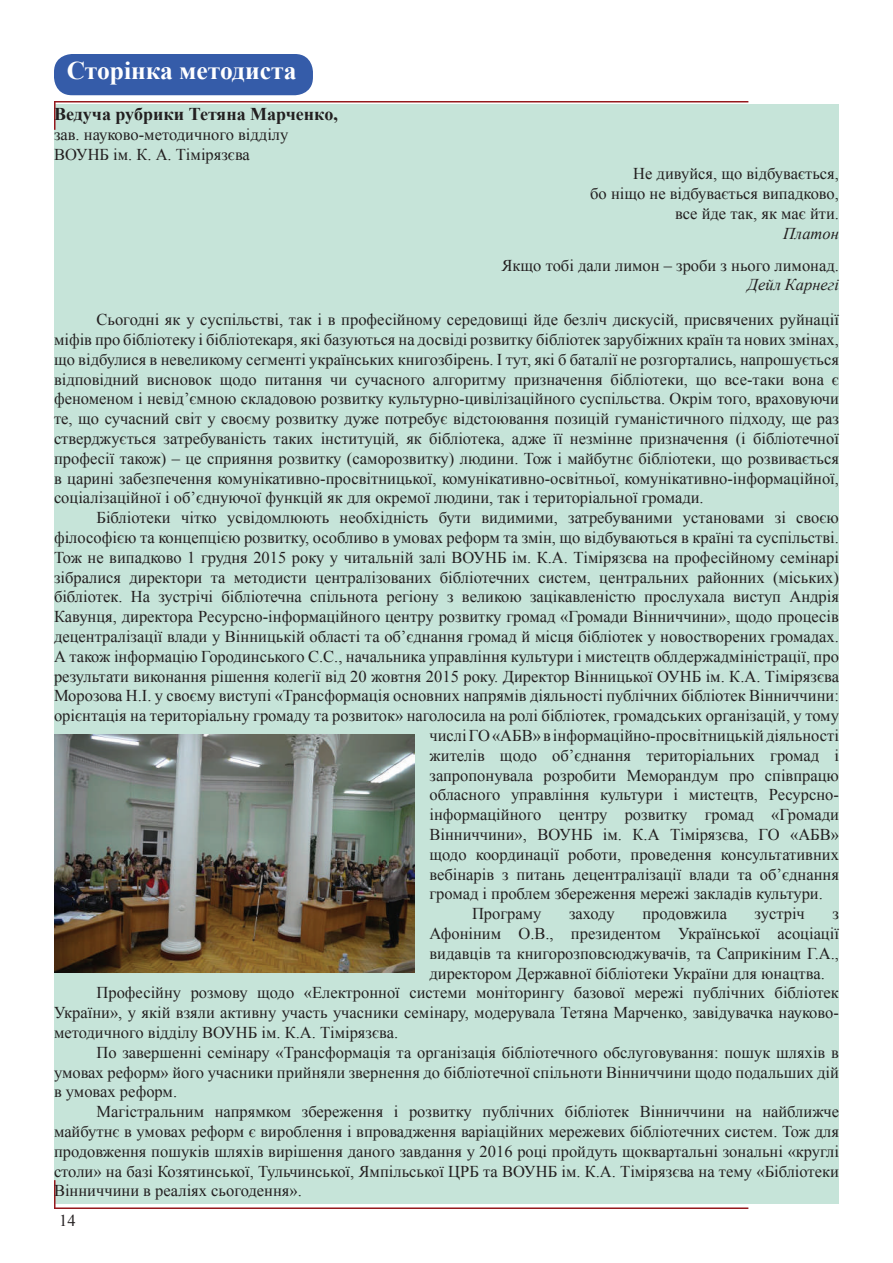
<style>
.page{position:relative;width:893px;height:1263px;background:#fff}
.page>*{position:absolute;margin:0;border:0;box-sizing:border-box;transform-origin:0 0}
.t1{font:700 25.5px "Times New Roman";color:#fff}
.t2{font:700 18px "Times New Roman";color:#231f20}
.t3{font:16.5px/19.8px "Times New Roman";color:#231f20}
.t4{font:italic 16.5px "Times New Roman";color:#231f20}
</style>
<div class="page">
<div style="left:55px;top:105px;width:784px;height:1098px;background:#c6e4d9"></div>
<hr style="left:54px;top:101px;width:694px;height:1px;background:#95191d">
<hr style="left:54px;top:101px;width:2px;height:29px;background:#95191d">
<div style="left:54px;top:54px;width:259px;height:41px;background:#355ca9;border-radius:18px"></div>
<hr style="left:54px;top:1207px;width:694px;height:2px;background:#95191d">
<hr style="left:54px;top:1180px;width:2px;height:29px;background:#95191d">
<img style="left:54px;top:735px;width:360px;height:238px">
<h1 class="t1" style="left:67px;top:53px;width:231px">Сторінка методиста</h1>
<p class="t2" style="left:54px;top:101px;width:285px">Ведуча рубрики Тетяна Марченко,</p>
<p class="t3" style="left:54px;top:124px;width:236px">зав. науково-методичного відділу<br>ВОУНБ ім. К. А. Тімірязєва</p>
<p class="t3" style="left:590px;top:164px;width:250px;text-align:right">Не дивуйся, що відбувається,<br>бо ніщо не відбувається випадково, все йде так, як має йти.</p>
<p class="t4" style="left:783px;top:222px;width:57px">Платон</p>
<p class="t3" style="left:502px;top:255px;width:339px">Якщо тобі дали лимон – зроби з нього лимонад.</p>
<p class="t4" style="left:748px;top:273px;width:93px">Дейл Карнегі</p>
<p class="t3" style="left:54px;top:309px;width:786px;text-align:justify;text-indent:43px">Сьогодні як у суспільстві, так і в професійному середовищі йде безліч дискусій, присвячених руйнації міфів про бібліотеку і бібліотекаря, які базуються на досвіді розвитку бібліотек зарубіжних країн та нових змінах, що відбулися в невеликому сегменті українських книгозбірень. І тут, які б баталії не розгортались, напрошується відповідний висновок щодо питання чи сучасного алгоритму призначення бібліотеки, що все-таки вона є феноменом і невід’ємною складовою розвитку культурно-цивілізаційного суспільства. Окрім того, враховуючи те, що сучасний світ у своєму розвитку дуже потребує відстоювання позицій гуманістичного підходу, ще раз стверджується затребуваність таких інституцій, як бібліотека, адже її незмінне призначення (і бібліотечної професії також) – це сприяння розвитку (саморозвитку) людини. Тож і майбутнє бібліотеки, що розвивається в царині забезпечення комунікативно-просвітницької, комунікативно-освітньої, комунікативно-інформаційної, соціалізаційної і об’єднуючої функцій як для окремої людини, так і територіальної громади.</p>
<p class="t3" style="left:97px;top:507px;width:744px">Бібліотеки чітко усвідомлюють необхідність бути видимими, затребуваними установами зі своєю</p>
<p class="t3" style="left:54px;top:527px;width:786px">філософією та концепцією розвитку, особливо в умовах реформ та змін, що відбуваються в країні та суспільстві.</p>
<p class="t3" style="left:54px;top:547px;width:786px">Тож не випадково 1 грудня 2015 року у читальній залі ВОУНБ ім. К.А. Тімірязєва на професійному семінарі</p>
<p class="t3" style="left:54px;top:567px;width:786px">зібралися директори та методисти централізованих бібліотечних систем, центральних районних (міських)</p>
<p class="t3" style="left:54px;top:587px;width:786px">бібліотек. На зустрічі бібліотечна спільнота регіону з великою зацікавленістю прослухала виступ Андрія</p>
<p class="t3" style="left:54px;top:606px;width:786px">Кавунця, директора Ресурсно-інформаційного центру розвитку громад «Громади Вінниччини», щодо процесів</p>
<p class="t3" style="left:54px;top:626px;width:786px">децентралізації влади у Вінницькій області та об’єднання громад й місця бібліотек у новостворених громадах.</p>
<p class="t3" style="left:54px;top:646px;width:786px">А також інформацію Городинського С.С., начальника управління культури і мистецтв облдержадміністрації, про</p>
<p class="t3" style="left:54px;top:666px;width:786px">результати виконання рішення колегії від 20 жовтня 2015 року. Директор Вінницької ОУНБ ім. К.А. Тімірязєва</p>
<p class="t3" style="left:54px;top:686px;width:786px">Морозова Н.І. у своєму виступі «Трансформація основних напрямів діяльності публічних бібліотек Вінниччини:</p>
<p class="t3" style="left:54px;top:705px;width:786px">орієнтація на територіальну громаду та розвиток» наголосила на ролі бібліотек, громадських організацій, у тому</p>
<p class="t3" style="left:429px;top:725px;width:411px">числі ГО «АБВ» в інформаційно-просвітницькій діяльності</p>
<p class="t3" style="left:429px;top:745px;width:411px">жителів щодо об’єднання територіальних громад і</p>
<p class="t3" style="left:429px;top:765px;width:411px">запропонувала розробити Меморандум про співпрацю</p>
<p class="t3" style="left:429px;top:785px;width:411px">обласного управління культури і мистецтв, Ресурсно-</p>
<p class="t3" style="left:429px;top:804px;width:411px">інформаційного центру розвитку громад «Громади</p>
<p class="t3" style="left:429px;top:824px;width:411px">Вінниччини», ВОУНБ ім. К.А Тімірязєва, ГО «АБВ»</p>
<p class="t3" style="left:429px;top:844px;width:411px">щодо координації роботи, проведення консультативних</p>
<p class="t3" style="left:429px;top:864px;width:411px">вебінарів з питань децентралізації влади та об’єднання</p>
<p class="t3" style="left:429px;top:884px;width:395px">громад і проблем збереження мережі закладів культури.</p>
<p class="t3" style="left:472px;top:903px;width:71px">Програму</p>
<p class="t3" style="left:569px;top:903px;width:47px">заходу</p>
<p class="t3" style="left:642px;top:903px;width:86px">продовжила</p>
<p class="t3" style="left:755px;top:903px;width:52px">зустріч</p>
<p class="t3" style="left:832px;top:903px;width:8px">з</p>
<p class="t3" style="left:429px;top:923px;width:411px">Афоніним О.В., президентом Української асоціації</p>
<p class="t3" style="left:429px;top:943px;width:411px">видавців та книгорозповсюджувачів, та Саприкіним Г.А.,</p>
<p class="t3" style="left:429px;top:963px;width:397px">директором Державної бібліотеки України для юнацтва.</p>
<p class="t3" style="left:97px;top:983px;width:744px">Професійну розмову щодо «Електронної системи моніторингу базової мережі публічних бібліотек</p>
<p class="t3" style="left:54px;top:1002px;width:786px">України», у якій взяли активну участь учасники семінару, модерувала Тетяна Марченко, завідувачка науково-</p>
<p class="t3" style="left:54px;top:1022px;width:346px">методичного відділу ВОУНБ ім. К.А. Тімірязєва.</p>
<p class="t3" style="left:97px;top:1042px;width:744px">По завершенні семінару «Трансформація та організація бібліотечного обслуговування: пошук шляхів в</p>
<p class="t3" style="left:54px;top:1062px;width:786px">умовах реформ» його учасники прийняли звернення до бібліотечної спільноти Вінниччини щодо подальших дій</p>
<p class="t3" style="left:54px;top:1082px;width:125px">в умовах реформ.</p>
<p class="t3" style="left:97px;top:1101px;width:744px">Магістральним напрямком збереження і розвитку публічних бібліотек Вінниччини на найближче</p>
<p class="t3" style="left:54px;top:1121px;width:786px">майбутнє в умовах реформ є вироблення і впровадження варіаційних мережевих бібліотечних систем. Тож для</p>
<p class="t3" style="left:54px;top:1141px;width:786px">продовження пошуків шляхів вирішення даного завдання у 2016 році пройдуть щоквартальні зональні «круглі</p>
<p class="t3" style="left:54px;top:1161px;width:786px">столи» на базі Козятинської, Тульчинської, Ямпільської ЦРБ та ВОУНБ ім. К.А. Тімірязєва на тему «Бібліотеки</p>
<p class="t3" style="left:54px;top:1181px;width:249px">Вінниччини в реаліях сьогодення».</p>
<p class="t3" style="left:59px;top:1210px;width:18px">14</p>
</div>
